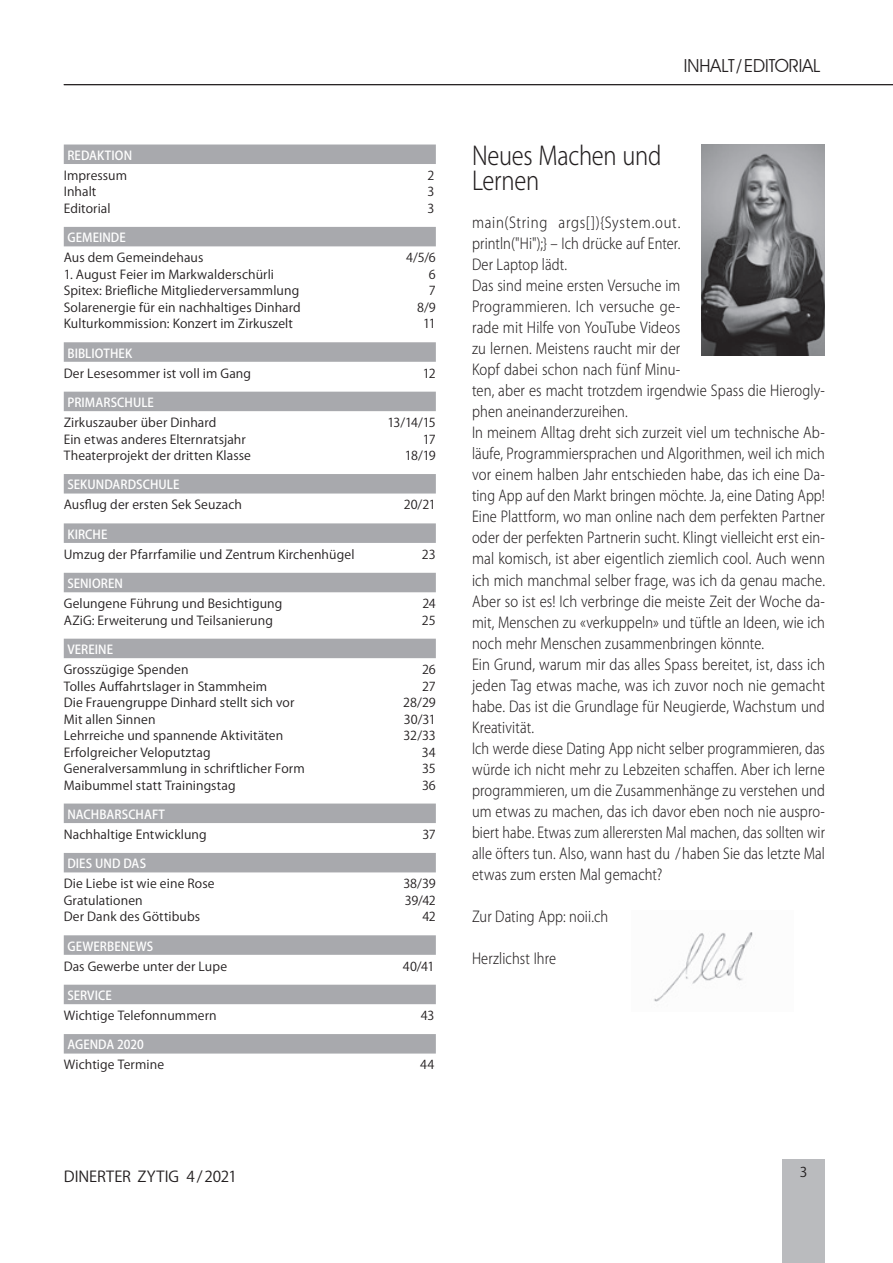
<style>
.page{position:relative;width:893px;height:1263px;background:#fff}
.page>*{position:absolute;margin:0;border:0;box-sizing:border-box;transform-origin:0 0}
.t1{font:300 25.5px/25.5px "Koz Go Pro";letter-spacing:-.01em;color:#231f20;scale:.87 1}
.t2{font:18px "Avant Garde IT Cby BT";color:#231f20}
.t3{font:300 15px/21px "Koz Go Pro";letter-spacing:.01em;color:#231f20;scale:.88 1}
.t4{font:300 15px "Koz Go Pro";letter-spacing:.01em;color:#231f20;scale:.87 1}
.t5{font:15px "Koz Go Pro";letter-spacing:-.005em;color:#231f20}
.t6{font:13.5px "Koz Go Pro";color:#231f20}
.t7{font:12.3px "Koz Go Pro";letter-spacing:.01em;color:#231f20}
.t8{font:500 12.3px "Koz Go Pro";letter-spacing:.005em;color:#fff}
</style>
<div class="page">
<div style="left:782px;top:1160px;width:43px;height:103px;background:#babbbe"></div>
<hr style="left:64px;top:84px;width:829px;height:1px;background:#231f20">
<div style="left:64px;top:144px;width:372px;height:20px;background:#a8a9ad"></div>
<div style="left:64px;top:227px;width:372px;height:19px;background:#a8a9ad"></div>
<div style="left:64px;top:342px;width:372px;height:20px;background:#a8a9ad"></div>
<div style="left:64px;top:392px;width:372px;height:19px;background:#a8a9ad"></div>
<div style="left:64px;top:474px;width:372px;height:19px;background:#a8a9ad"></div>
<div style="left:64px;top:523px;width:372px;height:20px;background:#a8a9ad"></div>
<div style="left:64px;top:573px;width:372px;height:19px;background:#a8a9ad"></div>
<div style="left:64px;top:639px;width:372px;height:19px;background:#a8a9ad"></div>
<div style="left:64px;top:803px;width:372px;height:20px;background:#a8a9ad"></div>
<div style="left:64px;top:853px;width:372px;height:19px;background:#a8a9ad"></div>
<div style="left:64px;top:935px;width:372px;height:20px;background:#a8a9ad"></div>
<div style="left:64px;top:985px;width:372px;height:19px;background:#a8a9ad"></div>
<div style="left:64px;top:1034px;width:372px;height:19px;background:#a8a9ad"></div>
<img style="left:702px;top:145px;width:123px;height:211px">
<img style="left:654px;top:932px;width:99px;height:70px">
<p class="t8" style="left:67px;top:147px;width:66px">REDAKTION</p>
<p class="t7" style="left:64px;top:167px;width:65px">Impressum</p>
<p class="t7" style="left:427px;top:167px;width:8px">2</p>
<p class="t7" style="left:64px;top:184px;width:34px">Inhalt</p>
<p class="t7" style="left:427px;top:184px;width:8px">3</p>
<p class="t7" style="left:64px;top:200px;width:48px">Editorial</p>
<p class="t7" style="left:427px;top:200px;width:8px">3</p>
<p class="t8" style="left:67px;top:230px;width:60px">GEMEINDE</p>
<p class="t7" style="left:64px;top:250px;width:141px">Aus dem Gemeindehaus</p>
<p class="t7" style="left:406px;top:250px;width:31px">4/5/6</p>
<p class="t7" style="left:64px;top:266px;width:212px">1. August Feier im Markwalderschürli</p>
<p class="t7" style="left:429px;top:266px;width:8px">6</p>
<p class="t7" style="left:64px;top:283px;width:237px">Spitex: Briefliche Mitgliederversammlung</p>
<p class="t7" style="left:429px;top:283px;width:8px">7</p>
<p class="t7" style="left:64px;top:299px;width:239px">Solarenergie für ein nachhaltiges Dinhard</p>
<p class="t7" style="left:417px;top:299px;width:20px">8/9</p>
<p class="t7" style="left:64px;top:316px;width:231px">Kulturkommission: Konzert im Zirkuszelt</p>
<p class="t7" style="left:423px;top:316px;width:14px">11</p>
<p class="t8" style="left:67px;top:345px;width:66px">BIBLIOTHEK</p>
<p class="t7" style="left:64px;top:365px;width:189px">Der Lesesommer ist voll im Gang</p>
<p class="t7" style="left:423px;top:365px;width:15px">12</p>
<p class="t8" style="left:67px;top:394px;width:88px">PRIMARSCHULE</p>
<p class="t7" style="left:64px;top:414px;width:154px">Zirkuszauber über Dinhard</p>
<p class="t7" style="left:388px;top:414px;width:50px">13/14/15</p>
<p class="t7" style="left:64px;top:431px;width:184px">Ein etwas anderes Elternratsjahr</p>
<p class="t7" style="left:423px;top:431px;width:14px">17</p>
<p class="t7" style="left:64px;top:447px;width:189px">Theaterprojekt der dritten Klasse</p>
<p class="t7" style="left:405px;top:447px;width:32px">18/19</p>
<p class="t8" style="left:67px;top:477px;width:114px">SEKUNDARDSCHULE</p>
<p class="t7" style="left:64px;top:497px;width:180px">Ausflug der ersten Sek Seuzach</p>
<p class="t7" style="left:404px;top:497px;width:33px">20/21</p>
<p class="t8" style="left:67px;top:526px;width:42px">KIRCHE</p>
<p class="t7" style="left:64px;top:546px;width:292px">Umzug der Pfarrfamilie und Zentrum Kirchenhügel</p>
<p class="t7" style="left:422px;top:546px;width:15px">23</p>
<p class="t8" style="left:67px;top:576px;width:57px">SENIOREN</p>
<p class="t7" style="left:64px;top:596px;width:220px">Gelungene Führung und Besichtigung</p>
<p class="t7" style="left:422px;top:596px;width:15px">24</p>
<p class="t7" style="left:64px;top:612px;width:211px">AZiG: Erweiterung und Teilsanierung</p>
<p class="t7" style="left:422px;top:612px;width:15px">25</p>
<p class="t8" style="left:67px;top:641px;width:47px">VEREINE</p>
<p class="t7" style="left:64px;top:661px;width:126px">Grosszügige Spenden</p>
<p class="t7" style="left:422px;top:661px;width:15px">26</p>
<p class="t7" style="left:64px;top:678px;width:205px">Tolles Auffahrtslager in Stammheim</p>
<p class="t7" style="left:422px;top:678px;width:15px">27</p>
<p class="t7" style="left:64px;top:694px;width:232px">Die Frauengruppe Dinhard stellt sich vor</p>
<p class="t7" style="left:403px;top:694px;width:34px">28/29</p>
<p class="t7" style="left:64px;top:711px;width:93px">Mit allen Sinnen</p>
<p class="t7" style="left:404px;top:711px;width:33px">30/31</p>
<p class="t7" style="left:64px;top:727px;width:221px">Lehrreiche und spannende Aktivitäten</p>
<p class="t7" style="left:404px;top:727px;width:34px">32/33</p>
<p class="t7" style="left:64px;top:744px;width:148px">Erfolgreicher Veloputztag</p>
<p class="t7" style="left:422px;top:744px;width:15px">34</p>
<p class="t7" style="left:64px;top:760px;width:242px">Generalversammlung in schriftlicher Form</p>
<p class="t7" style="left:422px;top:760px;width:15px">35</p>
<p class="t7" style="left:64px;top:777px;width:173px">Maibummel statt Trainingstag</p>
<p class="t7" style="left:422px;top:777px;width:15px">36</p>
<p class="t8" style="left:67px;top:806px;width:99px">NACHBARSCHAFT</p>
<p class="t7" style="left:64px;top:826px;width:145px">Nachhaltige Entwicklung</p>
<p class="t7" style="left:422px;top:826px;width:15px">37</p>
<p class="t8" style="left:67px;top:856px;width:80px">DIES UND DAS</p>
<p class="t7" style="left:64px;top:876px;width:152px">Die Liebe ist wie eine Rose</p>
<p class="t7" style="left:403px;top:876px;width:34px">38/39</p>
<p class="t7" style="left:64px;top:892px;width:80px">Gratulationen</p>
<p class="t7" style="left:405px;top:892px;width:33px">39/42</p>
<p class="t7" style="left:64px;top:909px;width:138px">Der Dank des Göttibubs</p>
<p class="t7" style="left:422px;top:909px;width:15px">42</p>
<p class="t8" style="left:67px;top:938px;width:87px">GEWERBENEWS</p>
<p class="t7" style="left:64px;top:958px;width:165px">Das Gewerbe unter der Lupe</p>
<p class="t7" style="left:403px;top:958px;width:33px">40/41</p>
<p class="t8" style="left:67px;top:987px;width:46px">SERVICE</p>
<p class="t7" style="left:64px;top:1007px;width:155px">Wichtige Telefonnummern</p>
<p class="t7" style="left:421px;top:1007px;width:15px">43</p>
<p class="t8" style="left:67px;top:1037px;width:78px">AGENDA 2020</p>
<p class="t7" style="left:64px;top:1057px;width:102px">Wichtige Termine</p>
<p class="t7" style="left:420px;top:1057px;width:16px">44</p>
<p class="t2" style="left:684px;top:55px;width:138px">INHALT/EDITORIAL</p>
<h1 class="t1" style="left:472px;top:143px;width:219px">Neues Machen und<br>Lernen</h1>
<p class="t3" style="left:472px;top:213px;width:403px">main(String args[]){System.out.<br>println("Hi");} – Ich drücke auf Enter.<br>Der Laptop lädt.<br>Das sind meine ersten Versuche im<br>Programmieren. Ich versuche ge-<br>rade mit Hilfe von YouTube Videos<br>zu lernen. Meistens raucht mir der<br>Kopf dabei schon nach fünf Minu-<br>ten, aber es macht trotzdem irgendwie Spass die Hierogly&shy;phen aneinanderzureihen.<br>In meinem Alltag dreht sich zurzeit viel um technische Ab&shy;läufe, Programmiersprachen und Algorithmen, weil ich mich vor einem halben Jahr entschieden habe, das ich eine Da&shy;ting App auf den Markt bringen möchte. Ja, eine Dating App!<br>Eine Plattform, wo man online nach dem perfekten Partner oder der perfekten Partnerin sucht. Klingt vielleicht erst ein&shy;mal komisch, ist aber eigentlich ziemlich cool. Auch wenn ich mich manchmal selber frage, was ich da genau mache.<br>Aber so ist es! Ich verbringe die meiste Zeit der Woche da&shy;mit, Menschen zu «verkuppeln» und tüftle an Ideen, wie ich noch mehr Menschen zusammenbringen könnte.<br>Ein Grund, warum mir das alles Spass bereitet, ist, dass ich jeden Tag etwas mache, was ich zuvor noch nie gemacht habe. Das ist die Grundlage für Neugierde, Wachstum und Kreativität.<br>Ich werde diese Dating App nicht selber programmieren, das würde ich nicht mehr zu Lebzeiten schaffen. Aber ich lerne programmieren, um die Zusammenhänge zu verstehen und um etwas zu machen, das ich davor eben noch nie auspro&shy;biert habe. Etwas zum allerersten Mal machen, das sollten wir alle öfters tun. Also, wann hast du / haben Sie das letzte Mal etwas zum ersten Mal gemacht?</p>
<p class="t4" style="left:472px;top:906px;width:158px">Zur Dating App: noii.ch</p>
<p class="t4" style="left:472px;top:948px;width:98px">Herzlichst Ihre</p>
<p class="t5" style="left:64px;top:1167px;width:175px">DINERTER ZYTIG 4/2021</p>
<p class="t6" style="left:800px;top:1163px;width:9px">3</p>
</div>
